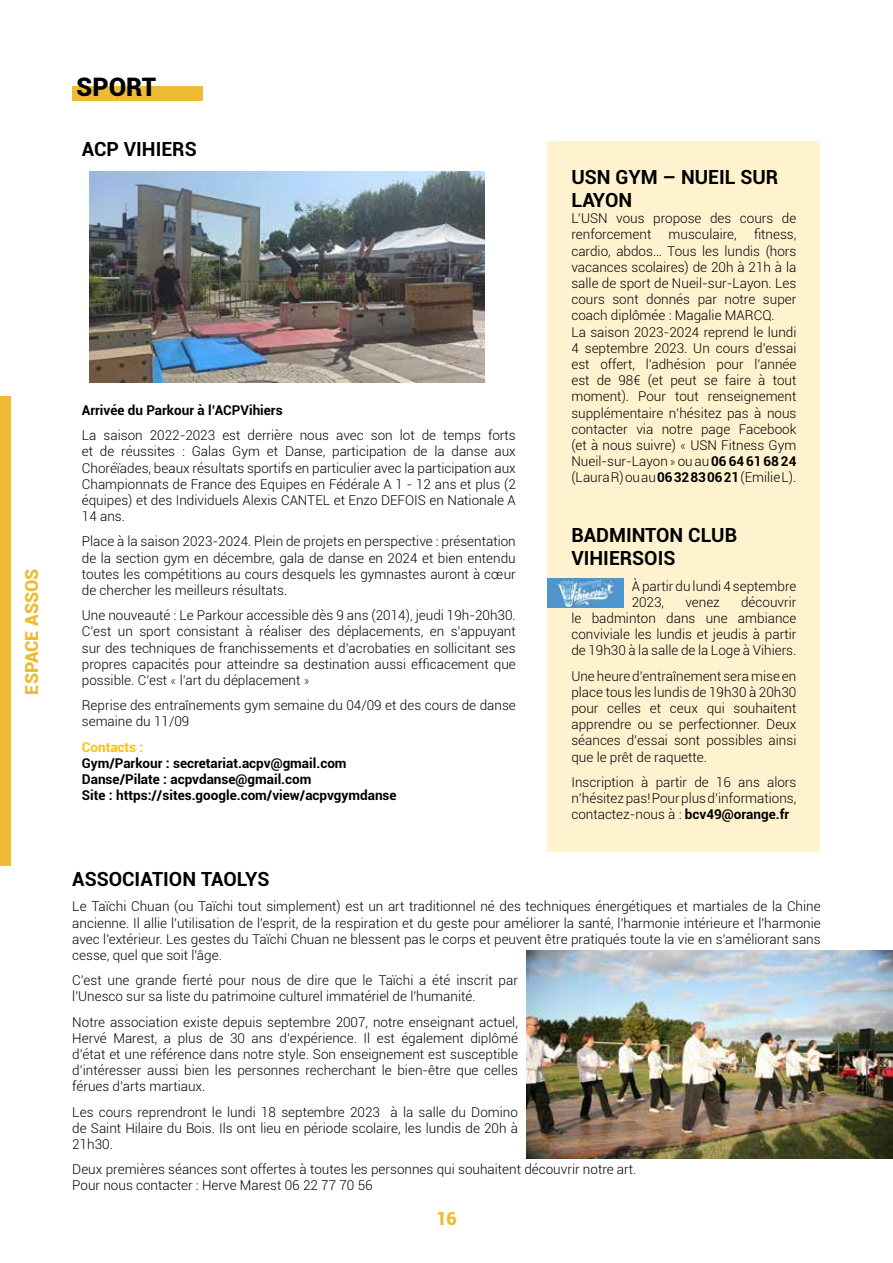
<style>
.page{position:relative;width:893px;height:1263px;background:#fff}
.page>*{position:absolute;margin:0;border:0;box-sizing:border-box;transform-origin:0 0}
.t1{font:900 25.5px "Roboto";color:#000}
.t2{font:700 19.5px/23.4px "Roboto";color:#000}
.t3{font:900 18px "Roboto";color:#eebc34}
.t4{font:300 13.5px/16.2px "Roboto";color:#000;text-align:justify}
.t5{font:700 13.5px/16.2px "Roboto";color:#000}
.t6{font:700 13.5px "Roboto";color:#fcc00c}
.s1{font-family:"Lato"}
.s2{font-weight:700}
</style>
<div class="page">
<div style="left:0;top:396px;width:11px;height:470px;background:#eebc34"></div>
<div style="left:547px;top:141px;width:273px;height:710px;background:#fef2cf"></div>
<div style="left:72px;top:86px;width:131px;height:15px;background:#eebc34"></div>
<img style="left:90px;top:172px;width:395px;height:211px">
<img style="left:547px;top:578px;width:76px;height:29px">
<img style="left:526px;top:950px;width:367px;height:208px">
<h3 class="t3" style="left:19px;top:694px;width:128px;rotate:-90deg">ESPACE ASSOS</h3>
<h1 class="t1" style="left:77px;top:69px;width:81px">SPORT</h1>
<h2 class="t2" style="left:82px;top:136px;width:116px">ACP VIHIERS</h2>
<p class="t5" style="left:82px;top:401px;width:202px">Arrivée du Parkour à l’ACPVihiers</p>
<p class="t4" style="left:82px;top:427px;width:435px">La saison 2022-2023 est derrière nous avec son lot de temps forts et de réussites : Galas Gym et Danse, participation de la danse aux Choréïades, beaux résultats sportifs en particulier avec la participation aux Championnats de France des Equipes en Fédérale A 1 - 12 ans et plus (2 équipes) et des Individuels Alexis CANTEL et Enzo DEFOIS en Nationale A 14 ans.</p>
<p class="t4" style="left:82px;top:533px;width:435px">Place à la saison 2023-2024. Plein de projets en perspective : présentation de la section gym en décembre, gala de danse en 2024 et bien entendu toutes les compétitions au cours desquels les gymnastes auront à cœur de chercher les meilleurs résultats.</p>
<p class="t4" style="left:82px;top:607px;width:435px">Une nouveauté : Le Parkour accessible dès 9 ans (2014), jeudi 19h-20h30.<br>C’est un sport consistant à réaliser des déplacements, en s’appuyant sur des techniques de franchissements et d’acrobaties en sollicitant ses propres capacités pour atteindre sa destination aussi efficacement que possible. C’est <span class="s1">«</span> l’art du déplacement <span class="s1">»</span></p>
<p class="t4" style="left:82px;top:697px;width:435px">Reprise des entraînements gym semaine du 04/09 et des cours de danse semaine du 11/09</p>
<p class="t6" style="left:82px;top:737px;width:63px">Contacts :</p>
<p class="t5" style="left:82px;top:754px;width:316px">Gym/Parkour : secretariat.acpv@gmail.com<br>Danse/Pilate : acpvdanse@gmail.com<br>Site : https://sites.google.com/view/acpvgymdanse</p>
<h2 class="t2" style="left:571px;top:164px;width:208px">USN GYM – NUEIL SUR<br>LAYON</h2>
<p class="t4" style="left:571px;top:210px;width:227px">L’USN vous propose des cours de renforcement</p>
<p class="t4" style="left:571px;top:226px;width:227px;text-align:left;text-indent:183px">fitness, cardio, abdos… Tous les lundis (hors vacances scolaires) de 20h à 21h à la salle de sport de Nueil-sur-Layon. Les cours sont donnés par notre super coach diplômée : Magalie MARCQ.<br>La saison 2023-2024 reprend le lundi 4 septembre 2023. Un cours d’essai est offert, l’adhésion pour l’année est de 98€ (et peut se faire à tout moment). Pour tout renseignement supplémentaire n’hésitez pas à nous contacter via notre page Facebook (et à nous suivre) <span class="s1">«</span> USN Fitness Gym Nueil-sur-Layon <span class="s1">»</span> ou au <span class="s2">06 64 61 68 24 </span>(Laura R) ou au <span class="s2">06 32 83 06 21</span> (Emilie L).</p>
<p class="t4" style="left:669px;top:226px;width:70px">musculaire,</p>
<h2 class="t2" style="left:571px;top:522px;width:167px">BADMINTON CLUB<br>VIHIERSOIS</h2>
<p class="t4" style="left:632px;top:577px;width:166px">À partir du lundi 4 septembre<br>2023,</p>
<p class="t4" style="left:571px;top:593px;width:227px;text-indent:170px">découvrir le badminton dans une ambiance conviviale les lundis et jeudis à partir de 19h30 à la salle de la Loge à Vihiers.</p>
<p class="t4" style="left:571px;top:667px;width:227px">Une heure d’entraînement sera mise en place tous les lundis de 19h30 à 20h30 pour celles et ceux qui souhaitent apprendre ou se perfectionner. Deux séances d’essai sont possibles ainsi que le prêt de raquette.</p>
<p class="t4" style="left:571px;top:773px;width:227px">Inscription à partir de 16 ans alors n’hésitez pas! Pour plus d’informations, contactez-nous à : <span class="s2">bcv49@orange.fr</span></p>
<p class="t4" style="left:685px;top:593px;width:36px">venez</p>
<h2 class="t2" style="left:72px;top:867px;width:199px">ASSOCIATION TAOLYS</h2>
<p class="t4" style="left:72px;top:898px;width:750px">Le Taïchi Chuan (ou Taïchi tout simplement) est un art traditionnel né des techniques énergétiques et martiales de la Chine ancienne. Il allie l'utilisation de l'esprit, de la respiration et du geste pour améliorer la santé, l'harmonie intérieure et l'harmonie avec l'extérieur. Les gestes du Taïchi Chuan ne blessent pas le corps et peuvent être pratiqués toute la vie en s'améliorant sans cesse, quel que soit l'âge.</p>
<p class="t4" style="left:72px;top:972px;width:447px">C’est une grande fierté pour nous de dire que le Taïchi a été inscrit par l'Unesco sur sa liste du patrimoine culturel immatériel de l'humanité.</p>
<p class="t4" style="left:72px;top:1013px;width:447px">Notre association existe depuis septembre 2007, notre enseignant actuel, Hervé Marest, a plus de 30 ans d’expérience. Il est également diplômé d’état et une référence dans notre style. Son enseignement est susceptible d’intéresser aussi bien les personnes recherchant le bien-être que celles férues d’arts martiaux.</p>
<p class="t4" style="left:72px;top:1103px;width:447px">Les cours reprendront le lundi 18 septembre 2023 à la salle du Domino de Saint Hilaire du Bois. Ils ont lieu en période scolaire, les lundis de 20h à 21h30.</p>
<p class="t4" style="left:72px;top:1161px;width:566px">Deux premières séances sont offertes à toutes les personnes qui souhaitent découvrir notre art.<br>Pour nous contacter : Herve Marest 06 22 77 70 56</p>
<h3 class="t3" style="left:436px;top:1206px;width:22px">16</h3>
</div>
